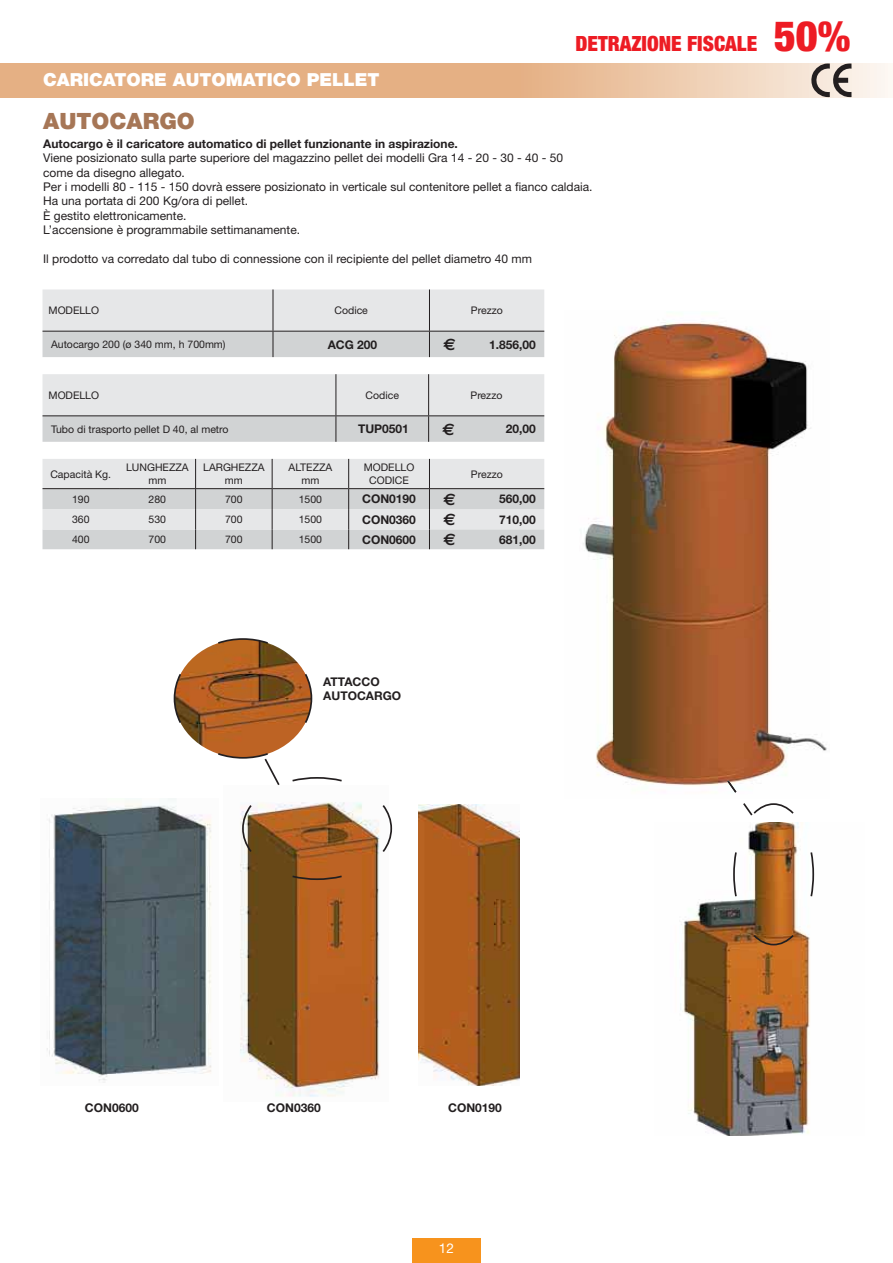
<style>
.page{position:relative;width:893px;height:1263px;background:#fff}
.page>*{position:absolute;margin:0;border:0;box-sizing:border-box;transform-origin:0 0}
.t1{font:900 22.5px "Helvetica Neue LT Std";color:#a67656}
.t2{font:900 condensed 21px "Helvetica Neue LT Std";color:#ed1c24}
.t3{font:900 18px "Helvetica Neue LT Std";color:#fff}
.t4{font:700 16.5px "Euro Sans";color:#231f20}
.t5{font:13.5px "Helvetica Neue LT Std";color:#fff}
.t6{font:12px/14.4px "Helvetica Neue LT Std";color:#231f20}
.t7{font:700 12px/14.4px "Helvetica Neue LT Std";color:#231f20}
.t8{font:10.5px/12.6px "Helvetica Neue LT Std";color:#231f20;text-align:center}
.s1{font-size:42px}
</style>
<div class="page">
<div style="left:412px;top:1238px;width:68px;height:25px;background:#f7931d"></div>
<svg style="left:0;top:63px;width:892px;height:34px;background:#e8bc97"></svg>
<svg style="left:811px;top:63px;width:40px;height:35px"></svg>
<img style="left:680px;top:823px;width:130px;height:313px">
<svg style="left:732px;top:850px;width:6px;height:48px"></svg>
<svg style="left:809px;top:850px;width:6px;height:48px"></svg>
<svg style="left:752px;top:933px;width:43px;height:13px"></svg>
<img style="left:583px;top:321px;width:244px;height:465px">
<svg style="left:727px;top:780px;width:68px;height:35px"></svg>
<svg style="left:43px;top:289px;width:501px;height:68px;background:#dcddde"></svg>
<hr style="left:43px;top:331px;width:501px;height:1px;background:#231f20">
<svg style="left:43px;top:374px;width:501px;height:68px;background:#dcddde"></svg>
<hr style="left:43px;top:415px;width:293px;height:1px;background:#231f20">
<hr style="left:336px;top:415px;width:208px;height:1px;background:#231f20">
<svg style="left:43px;top:459px;width:501px;height:90px;background:#d9dbdc"></svg>
<hr style="left:349px;top:488px;width:195px;height:1px;background:#231f20">
<img style="left:240px;top:802px;width:140px;height:295px">
<img style="left:175px;top:639px;width:136px;height:119px;border-radius:50%">
<svg style="left:303px;top:672px;width:10px;height:53px"></svg>
<svg style="left:216px;top:638px;width:54px;height:7px"></svg>
<svg style="left:173px;top:672px;width:10px;height:53px"></svg>
<img style="left:418px;top:804px;width:101px;height:282px">
<img style="left:47px;top:799px;width:165px;height:284px">
<svg style="left:241px;top:803px;width:12px;height:51px"></svg>
<svg style="left:292px;top:777px;width:50px;height:5px"></svg>
<svg style="left:382px;top:805px;width:11px;height:47px"></svg>
<svg style="left:291px;top:874px;width:53px;height:7px"></svg>
<svg style="left:216px;top:752px;width:64px;height:33px"></svg>
<h2 class="t2" style="left:575px;top:32px;width:276px">DETRAZIONE FISCALE <span class="s1">50%</span></h2>
<h3 class="t3" style="left:43px;top:70px;width:338px">CARICATORE AUTOMATICO PELLET</h3>
<h1 class="t1" style="left:43px;top:108px;width:153px">AUTOCARGO</h1>
<p class="t7" style="left:43px;top:138px;width:416px">Autocargo è il caricatore automatico di pellet funzionante in aspirazione.</p>
<p class="t6" style="left:43px;top:152px;width:551px">Viene posizionato sulla parte superiore del magazzino pellet dei modelli Gra 14 - 20 - 30 - 40 - 50 come da disegno allegato.<br>Per i modelli 80 - 115 - 150 dovrà essere posizionato in verticale sul contenitore pellet a fianco caldaia.<br>Ha una portata di 200 Kg/ora di pellet.<br>È gestito elettronicamente.<br>L’accensione è programmabile settimanamente.</p>
<p class="t6" style="left:43px;top:253px;width:490px">Il prodotto va corredato dal tubo di connessione con il recipiente del pellet diametro 40 mm</p>
<p class="t8" style="left:49px;top:305px;width:52px">MODELLO</p>
<p class="t8" style="left:334px;top:305px;width:35px">Codice</p>
<p class="t8" style="left:471px;top:305px;width:33px">Prezzo</p>
<p class="t8" style="left:51px;top:339px;width:176px">Autocargo 200 (ø 340 mm, h 700mm)</p>
<p class="t7" style="left:328px;top:339px;width:51px">ACG 200</p>
<h3 class="t4" style="left:443px;top:335px;width:14px">€</h3>
<p class="t7" style="left:489px;top:339px;width:48px">1.856,00</p>
<p class="t8" style="left:49px;top:390px;width:52px">MODELLO</p>
<p class="t8" style="left:366px;top:390px;width:35px">Codice</p>
<p class="t8" style="left:471px;top:390px;width:33px">Prezzo</p>
<p class="t8" style="left:51px;top:424px;width:179px">Tubo di trasporto pellet D 40, al metro</p>
<p class="t7" style="left:358px;top:423px;width:52px">TUP0501</p>
<h3 class="t4" style="left:443px;top:419px;width:14px">€</h3>
<p class="t7" style="left:506px;top:423px;width:32px">20,00</p>
<p class="t8" style="left:50px;top:469px;width:62px">Capacità Kg.</p>
<p class="t8" style="left:126px;top:462px;width:64px">LUNGHEZZA mm</p>
<p class="t8" style="left:203px;top:462px;width:63px">LARGHEZZA mm</p>
<p class="t8" style="left:289px;top:462px;width:45px">ALTEZZA mm</p>
<p class="t8" style="left:364px;top:462px;width:52px">MODELLO<br>CODICE</p>
<p class="t8" style="left:471px;top:469px;width:33px">Prezzo</p>
<p class="t8" style="left:72px;top:494px;width:19px">190</p>
<p class="t8" style="left:149px;top:494px;width:19px">280</p>
<p class="t8" style="left:225px;top:494px;width:19px">700</p>
<p class="t8" style="left:299px;top:494px;width:25px">1500</p>
<p class="t7" style="left:362px;top:493px;width:55px">CON0190</p>
<h3 class="t4" style="left:443px;top:489px;width:14px">€</h3>
<p class="t7" style="left:499px;top:493px;width:38px">560,00</p>
<p class="t8" style="left:72px;top:514px;width:19px">360</p>
<p class="t8" style="left:149px;top:514px;width:19px">530</p>
<p class="t8" style="left:225px;top:514px;width:19px">700</p>
<p class="t8" style="left:299px;top:514px;width:25px">1500</p>
<p class="t7" style="left:362px;top:513px;width:55px">CON0360</p>
<h3 class="t4" style="left:443px;top:510px;width:14px">€</h3>
<p class="t7" style="left:499px;top:513px;width:38px">710,00</p>
<p class="t8" style="left:72px;top:534px;width:19px">400</p>
<p class="t8" style="left:149px;top:534px;width:19px">700</p>
<p class="t8" style="left:225px;top:534px;width:19px">700</p>
<p class="t8" style="left:299px;top:534px;width:25px">1500</p>
<p class="t7" style="left:362px;top:534px;width:55px">CON0600</p>
<h3 class="t4" style="left:443px;top:530px;width:14px">€</h3>
<p class="t7" style="left:499px;top:534px;width:38px">681,00</p>
<p class="t7" style="left:323px;top:676px;width:79px">ATTACCO<br>AUTOCARGO</p>
<p class="t7" style="left:85px;top:1102px;width:55px">CON0600</p>
<p class="t7" style="left:267px;top:1102px;width:55px">CON0360</p>
<p class="t7" style="left:448px;top:1102px;width:55px">CON0190</p>
<p class="t5" style="left:439px;top:1243px;width:17px">12</p>
</div>
